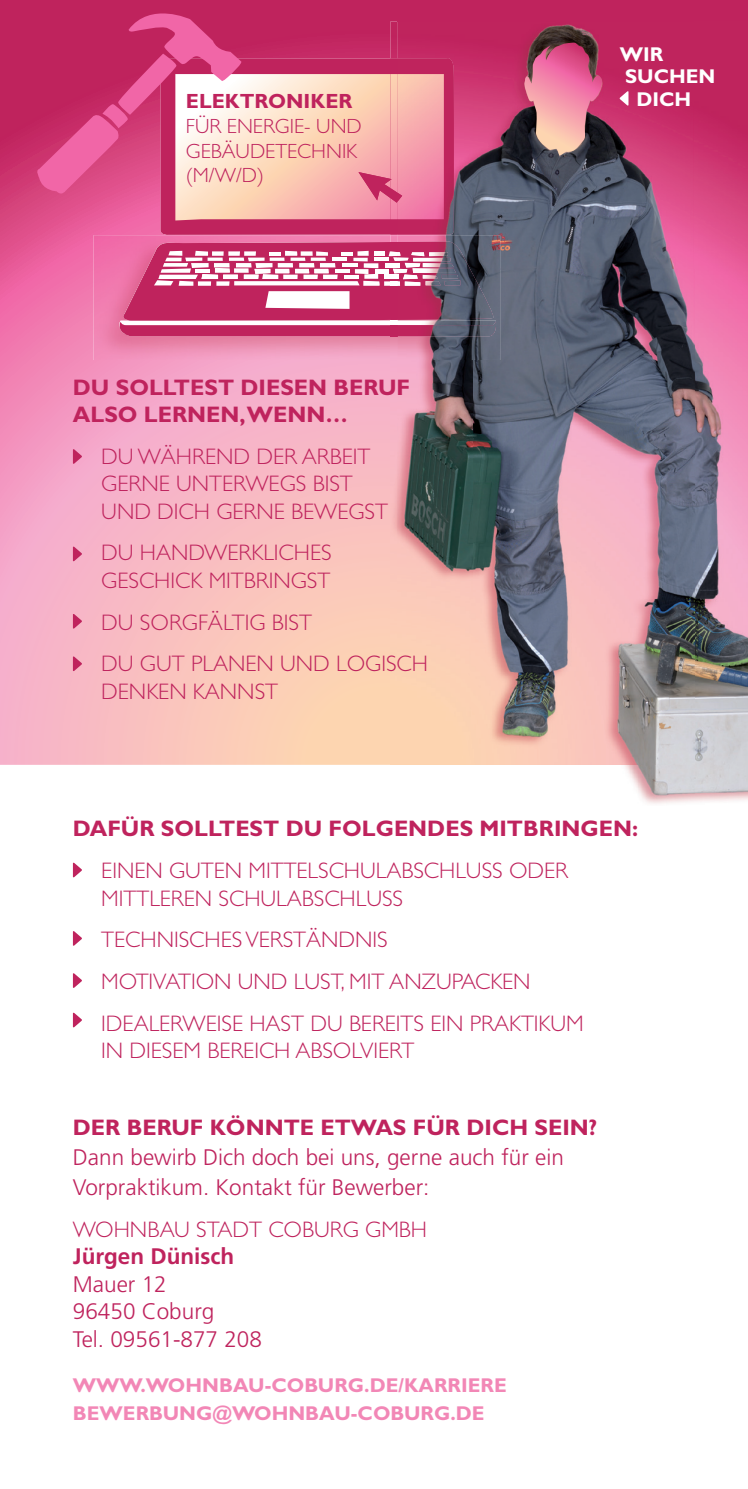
<style>
.page{position:relative;width:748px;height:1489px;background:#fff}
.page>*{position:absolute;margin:0;border:0;box-sizing:border-box;transform-origin:0 0}
.t1{font:300 22.5px/27.5px "Gill Sans";color:#bf235d}
.t2{font:300 22.5px/27.5px "Frutiger";color:#bf235d}
.t3{font:700 22.5px/27.5px "Gill Sans";color:#bf235d}
.t4{font:700 22.5px "Frutiger";color:#bf235d}
.t5{font:300 20.5px/24.8px "Gill Sans";color:#bf235d}
.t6{font:700 20.5px "Gill Sans";color:#bf235d}
.t7{font:700 20px/27.5px "Gill Sans";color:#f287b6}
.t8{font:700 20px "Gill Sans";color:#fff}
</style>
<div class="page">
<svg style="left:0;top:0;width:397px;height:765px;background:#f4acbb"></svg>
<img style="left:94px;top:235px;width:296px;height:125px">
<svg style="left:160px;top:220px;width:230px;height:15px;background:#c0265f"></svg>
<svg style="left:73px;top:449px;width:9px;height:15px"></svg>
<svg style="left:73px;top:546px;width:9px;height:16px"></svg>
<svg style="left:73px;top:614px;width:9px;height:15px"></svg>
<svg style="left:73px;top:656px;width:9px;height:15px"></svg>
<svg style="left:73px;top:862px;width:9px;height:16px"></svg>
<svg style="left:73px;top:931px;width:9px;height:15px"></svg>
<svg style="left:73px;top:973px;width:9px;height:15px"></svg>
<svg style="left:73px;top:1012px;width:9px;height:16px"></svg>
<img style="left:390px;top:220px;width:7px;height:22px">
<img style="left:390px;top:336px;width:7px;height:429px">
<div style="left:397px;top:0;width:350px;height:22px;background:#bf235d"></div>
<img style="left:624px;top:765px;width:123px;height:39px">
<img style="left:402px;top:22px;width:292px;height:247px">
<img style="left:694px;top:22px;width:53px;height:743px">
<img style="left:472px;top:269px;width:222px;height:496px">
<img style="left:397px;top:360px;width:75px;height:405px">
<img style="left:397px;top:235px;width:103px;height:125px">
<img style="left:397px;top:58px;width:57px;height:177px">
<img style="left:402px;top:74px;width:42px;height:145px">
<svg style="left:115px;top:242px;width:382px;height:94px"></svg>
<img style="left:429px;top:252px;width:19px;height:4px">
<img style="left:413px;top:258px;width:37px;height:3px">
<img style="left:422px;top:263px;width:31px;height:4px">
<img style="left:412px;top:268px;width:44px;height:5px">
<img style="left:441px;top:275px;width:17px;height:4px">
<img style="left:422px;top:275px;width:16px;height:4px">
<img style="left:425px;top:281px;width:16px;height:4px">
<img style="left:444px;top:280px;width:16px;height:5px">
<img style="left:397px;top:322px;width:100px;height:14px">
<svg style="left:35px;top:1px;width:367px;height:219px;background:#df7593"></svg>
<svg style="left:619px;top:91px;width:9px;height:15px"></svg>
<svg style="left:523px;top:43px;width:83px;height:113px;background:#b4667b"></svg>
<svg style="left:0;top:0;width:4px;height:4px"></svg>
<svg style="left:745px;top:0;width:3px;height:4px"></svg>
<p class="t6" style="left:186px;top:89px;width:168px">ELEKTRONIKER</p>
<p class="t5" style="left:186px;top:114px;width:177px">FÜR ENERGIE- UND<br>GEBÄUDETECHNIK (M/W/D)</p>
<p class="t3" style="left:73px;top:373px;width:339px">DU SOLLTEST DIESEN BERUF<br>ALSO LERNEN,WENN…</p>
<p class="t1" style="left:101px;top:443px;width:288px">DU WÄHREND DER ARBEIT<br>GERNE UNTERWEGS BIST<br>UND DICH GERNE BEWEGST</p>
<p class="t1" style="left:101px;top:539px;width:232px">DU HANDWERKLICHES<br>GESCHICK MITBRINGST</p>
<p class="t1" style="left:101px;top:601px;width:328px;line-height:41.8px">DU SORGFÄLTIG BIST<br>DU GUT PLANEN UND LOGISCH</p>
<p class="t1" style="left:101px;top:678px;width:178px">DENKEN KANNST</p>
<p class="t8" style="left:619px;top:42px;width:45px">WIR</p>
<p class="t8" style="left:625px;top:65px;width:92px">SUCHEN</p>
<p class="t8" style="left:636px;top:87px;width:56px">DICH</p>
<p class="t3" style="left:73px;top:815px;width:566px">DAFÜR SOLLTEST DU FOLGENDES MITBRINGEN:</p>
<p class="t1" style="left:101px;top:857px;width:468px">EINEN GUTEN MITTELSCHULABSCHLUSS ODER<br>MITTLEREN SCHULABSCHLUSS</p>
<p class="t1" style="left:101px;top:919px;width:484px;line-height:41.8px">TECHNISCHES VERSTÄNDNIS<br>MOTIVATION UND LUST, MIT ANZUPACKEN<br>IDEALERWEISE HAST DU BEREITS EIN PRAKTIKUM</p>
<p class="t1" style="left:101px;top:1037px;width:314px">IN DIESEM BEREICH ABSOLVIERT</p>
<p class="t3" style="left:73px;top:1114px;width:525px">DER BERUF KÖNNTE ETWAS FÜR DICH SEIN?</p>
<p class="t2" style="left:73px;top:1142px;width:492px;line-height:30px">Dann bewirb Dich doch bei uns, gerne auch für ein<br>Vorpraktikum. Kontakt für Bewerber:</p>
<p class="t1" style="left:73px;top:1216px;width:355px">WOHNBAU STADT COBURG GMBH</p>
<p class="t4" style="left:73px;top:1243px;width:163px">Jürgen Dünisch</p>
<p class="t2" style="left:73px;top:1270px;width:190px">Mauer 12<br>96450 Coburg<br>Tel. 09561-877 208</p>
<p class="t7" style="left:73px;top:1371px;width:435px">WWW.WOHNBAU-COBURG.DE/KARRIERE<br>BEWERBUNG@WOHNBAU-COBURG.DE</p>
</div>
